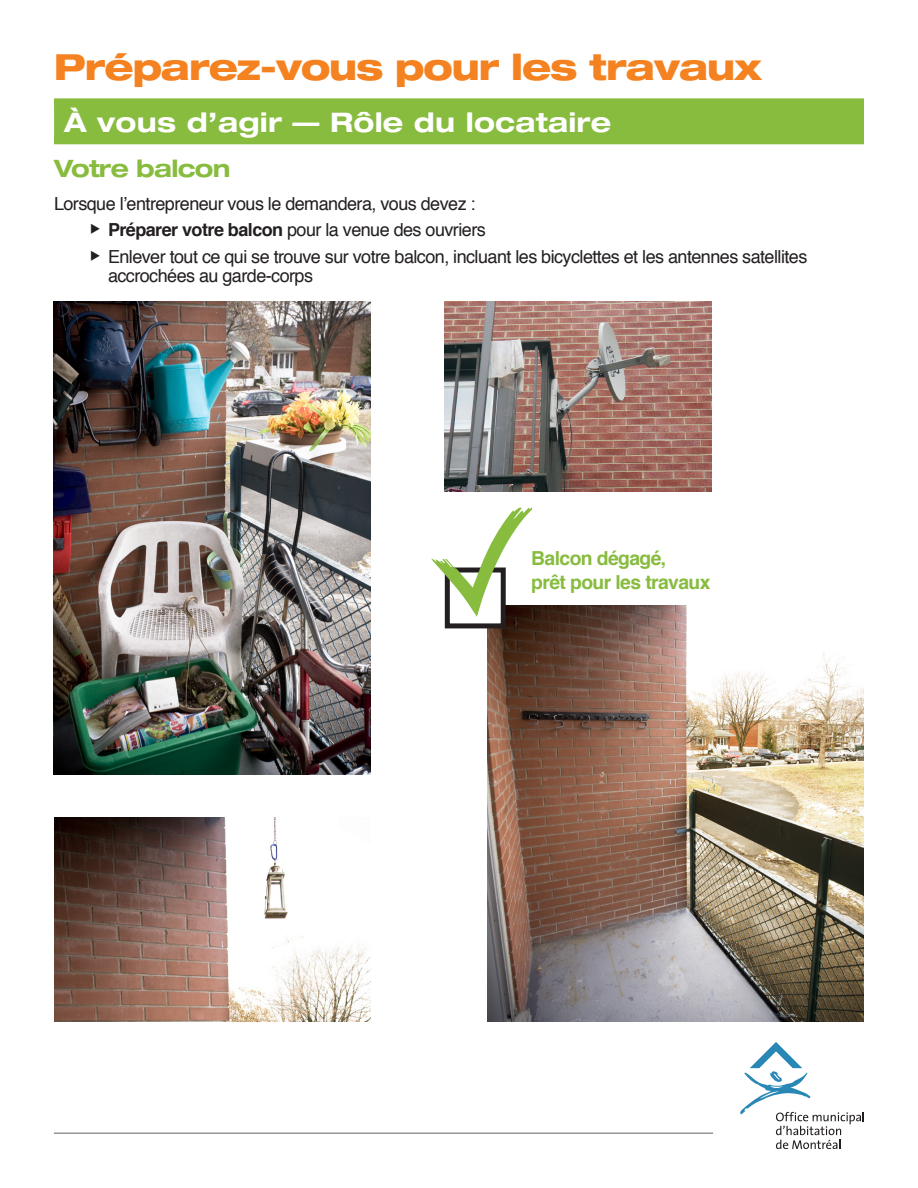
<style>
.page{position:relative;width:918px;height:1188px;background:#fff}
.page>*{position:absolute;margin:0;border:0;box-sizing:border-box;transform-origin:0 0}
.Couvert_intro_gras{font:800 expanded 36px "Helvetica Neue";letter-spacing:-.03em;color:#f58220}
.t1{font:700 expanded 27px "Helvetica Neue";letter-spacing:.01em;color:#fff}
.Couvert_intro_gras-2{font:700 expanded 24px "Helvetica Neue";letter-spacing:-.03em;color:#87bc3f}
.texte{font:700 19.35px/24.2px "Helvetica";letter-spacing:-.03em;color:#87bc3f}
.texte-2{font:18px/19.5px "Helvetica";letter-spacing:-.03em;color:#231f20}
.s1{font-weight:700}
</style>
<div class="page">
<div style="left:54px;top:98px;width:810px;height:46px;background:#87bc3f"></div>
<hr style="left:54px;top:1132px;width:659px;height:2px;background:#939598">
<svg style="left:740px;top:1042px;width:124px;height:107px"></svg>
<img style="left:54px;top:301px;width:317px;height:474px">
<img style="left:487px;top:605px;width:377px;height:417px">
<img style="left:54px;top:818px;width:317px;height:204px">
<img style="left:444px;top:301px;width:268px;height:190px">
<div style="left:447px;top:570px;width:56px;height:56px;background:#fff"></div>
<div style="left:445px;top:568px;width:61px;height:60px;border:5px solid #231f20"></div>
<svg style="left:431px;top:507px;width:100px;height:110px"></svg>
<p class="Couvert_intro_gras" style="left:54px;top:44px;width:710px">Préparez-vous pour les travaux</p>
<p class="t1" style="left:64px;top:105px;width:549px">À vous d’agir — Rôle du locataire</p>
<p class="Couvert_intro_gras-2" style="left:54px;top:153px;width:178px">Votre balcon</p>
<p class="texte-2" style="left:54px;top:195px;width:423px">Lorsque l’entrepreneur vous le demandera, vous devez :</p>
<p class="texte-2" style="left:90px;top:221px;width:397px">◆ <span class="s1">Préparer votre balcon</span> pour la venue des ouvriers</p>
<p class="texte-2" style="left:108px;top:247px;width:701px;text-indent:-18px">◆ Enlever tout ce qui se trouve sur votre balcon, incluant les bicyclettes et les antennes satellites accrochées au garde-corps</p>
<p class="texte" style="left:531px;top:547px;width:181px">Balcon dégagé,<br>prêt pour les travaux</p>
</div>
